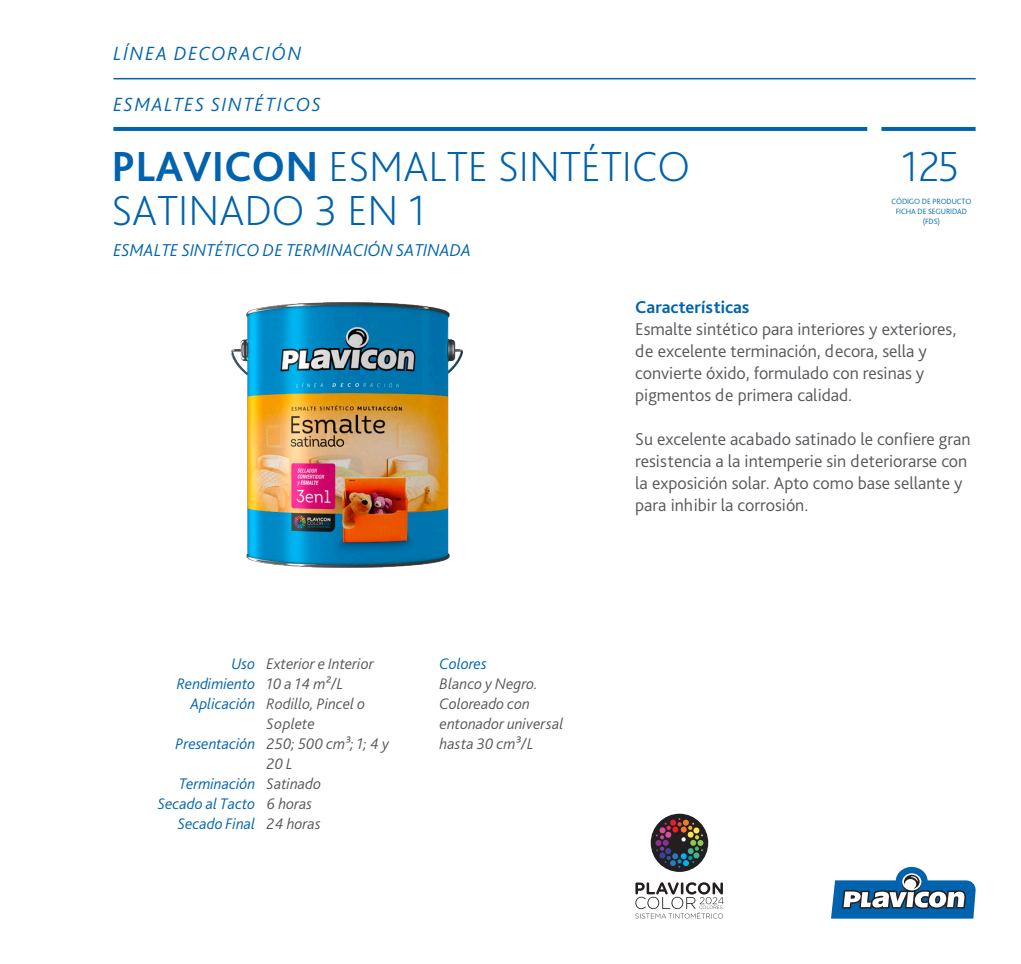
<style>
.page{position:relative;width:1021px;height:964px;background:#fff}
.page>*{position:absolute;margin:0;border:0;box-sizing:border-box;transform-origin:0 0}
.Título{font:200 44px "Bliss Pro";color:#0163ae}
.t1{font:italic 300 20px "Bliss Pro";letter-spacing:.085em;color:#0163ae}
.Título-2{font:300 18px/22px "Bliss Pro";color:#56575b}
.Título-3{font:italic 300 18px "Bliss Pro";color:#0163ae}
.Título-4{font:700 18px "Bliss Pro";color:#0163ae}
.Título-5{font:italic 300 16px "Bliss Pro";color:#56575b}
.Título-6{font:italic 300 16px "Bliss Pro";color:#0163ae}
.Título-7{font:300 8px "Bliss Pro";letter-spacing:-.01em;color:#0163ae}
.s1{font-weight:700}
</style>
<div class="page">
<hr style="left:113px;top:127px;width:754px;height:4px;background:#0163ae">
<hr style="left:881px;top:127px;width:94px;height:4px;background:#0163ae">
<svg style="left:831px;top:867px;width:145px;height:51px"></svg>
<hr style="left:113px;top:78px;width:862px;height:1px;background:#0163ae">
<svg style="left:635px;top:882px;width:88px;height:36px"></svg>
<div style="left:650px;top:814px;width:58px;height:58px;background:#231f20;border-radius:50%"></div>
<svg style="left:655px;top:818px;width:48px;height:50px"></svg>
<img style="left:231px;top:302px;width:232px;height:266px">
<p class="t1" style="left:113px;top:40px;width:189px">LÍNEA DECORACIÓN</p>
<p class="t1" style="left:113px;top:92px;width:209px">ESMALTES SINTÉTICOS</p>
<p class="Título" style="left:111px;top:139px;width:580px"><span class="s1">PLAVICON</span> ESMALTE SINTÉTICO</p>
<p class="Título" style="left:111px;top:183px;width:316px">SATINADO 3 EN 1</p>
<p class="Título-3" style="left:113px;top:238px;width:359px">ESMALTE SINTÉTICO DE TERMINACIÓN SATINADA</p>
<p class="Título" style="left:901px;top:139px;width:60px">125</p>
<p class="Título-7" style="left:891px;top:196px;width:81px">CÓDIGO DE PRODUCTO</p>
<p class="Título-7" style="left:895px;top:206px;width:73px">FICHA DE SEGURIDAD</p>
<p class="Título-7" style="left:922px;top:216px;width:19px">(FDS)</p>
<p class="Título-6" style="left:231px;top:654px;width:25px">Uso</p>
<p class="Título-6" style="left:177px;top:674px;width:80px">Rendimiento</p>
<p class="Título-6" style="left:190px;top:694px;width:66px">Aplicación</p>
<p class="Título-6" style="left:175px;top:734px;width:81px">Presentación</p>
<p class="Título-6" style="left:179px;top:774px;width:78px">Terminación</p>
<p class="Título-6" style="left:158px;top:794px;width:99px">Secado al Tacto</p>
<p class="Título-6" style="left:178px;top:814px;width:79px">Secado Final</p>
<p class="Título-5" style="left:266px;top:654px;width:109px">Exterior e Interior</p>
<p class="Título-5" style="left:266px;top:674px;width:79px">10 a 14 m²/L</p>
<p class="Título-5" style="left:266px;top:694px;width:100px">Rodillo, Pincel o</p>
<p class="Título-5" style="left:266px;top:714px;width:50px">Soplete</p>
<p class="Título-5" style="left:266px;top:734px;width:124px">250; 500 cm³; 1; 4 y</p>
<p class="Título-5" style="left:266px;top:754px;width:28px">20 L</p>
<p class="Título-5" style="left:266px;top:774px;width:56px">Satinado</p>
<p class="Título-5" style="left:266px;top:794px;width:47px">6 horas</p>
<p class="Título-5" style="left:266px;top:814px;width:55px">24 horas</p>
<p class="Título-6" style="left:439px;top:653px;width:48px">Colores</p>
<p class="Título-5" style="left:439px;top:673px;width:100px">Blanco y Negro.</p>
<p class="Título-5" style="left:439px;top:693px;width:92px">Coloreado con</p>
<p class="Título-5" style="left:439px;top:713px;width:125px">entonador universal</p>
<p class="Título-5" style="left:439px;top:733px;width:96px">hasta 30 cm³/L</p>
<p class="Título-4" style="left:635px;top:296px;width:116px">Características</p>
<p class="Título-2" style="left:635px;top:318px;width:322px">Esmalte sintético para interiores y exteriores, de excelente terminación, decora, sella y</p>
<p class="Título-2" style="left:635px;top:362px;width:290px">convierte óxido, formulado con resinas y</p>
<p class="Título-2" style="left:635px;top:384px;width:218px">pigmentos de primera calidad.</p>
<p class="Título-2" style="left:635px;top:428px;width:337px">Su excelente acabado satinado le confiere gran</p>
<p class="Título-2" style="left:635px;top:450px;width:333px">resistencia a la intemperie sin deteriorarse con la exposición solar. Apto como base sellante y para inhibir la corrosión.</p>
</div>
